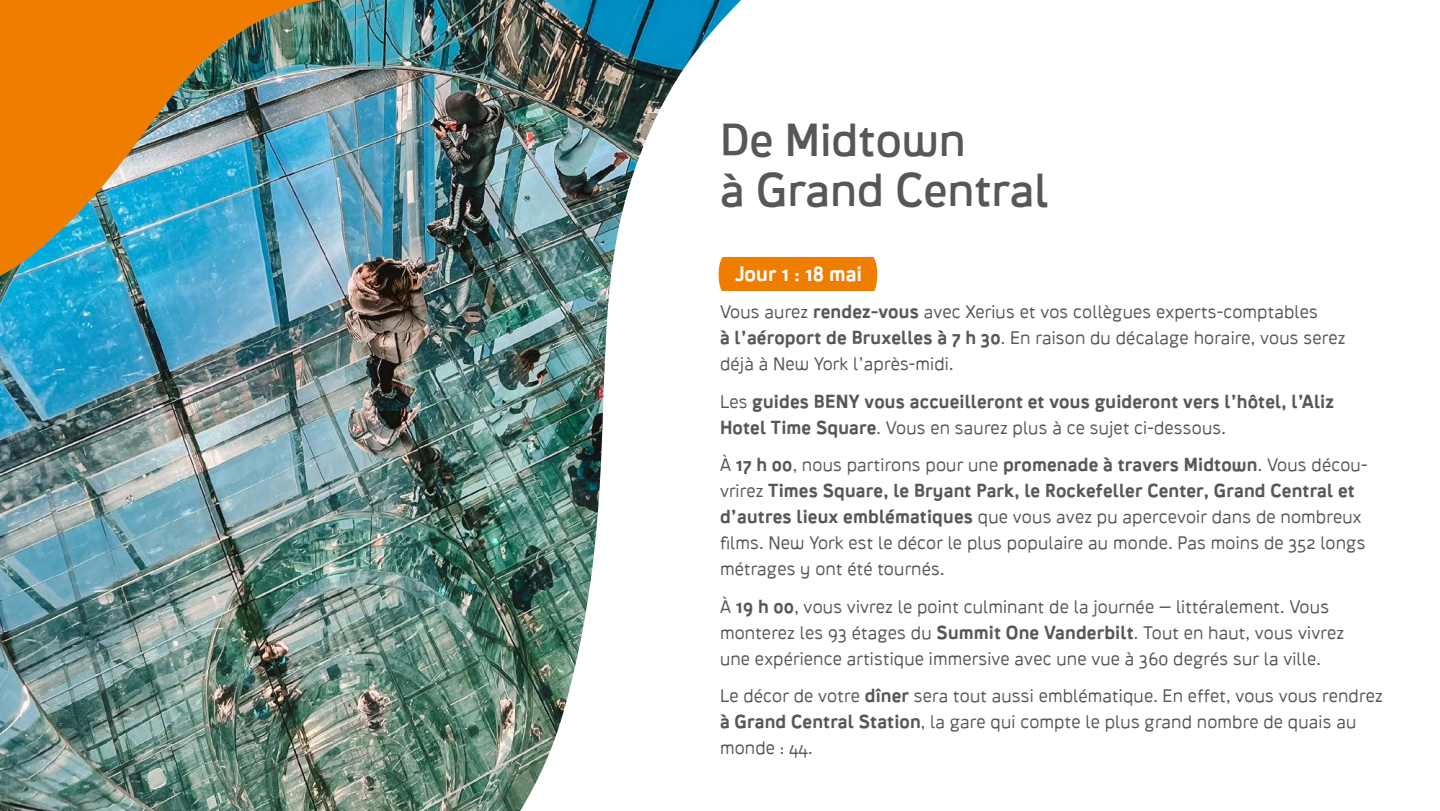
<style>
.page{position:relative;width:1440px;height:811px;background:#fff}
.page>*{position:absolute;margin:0;border:0;box-sizing:border-box;transform-origin:0 0}
.t1{font:46px/50px "Crank 8";color:#575756}
.t2{font:20px "Crank 8 Plus Two";color:#fff}
.t3{font:18px/26px "Crank 8 Minus Two";letter-spacing:.01em;color:#575756}
.t4{font:18px "Crank 8 Plus Two";letter-spacing:.01em;color:#575756}
.s1{font-family:"Crank 8 Plus Two"}
.s2{font-family:"Crank 8 Minus Two"}
</style>
<div class="page">
<div style="left:741px;top:257px;width:136px;height:34px;background:#ef7d00"></div>
<img style="left:0;top:0;width:741px;height:810px">
<img style="left:0;top:0;width:493px;height:310px">
<h1 class="t1" style="left:720px;top:114px;width:330px">De Midtown<br>à Grand Central</h1>
<p class="t2" style="left:735px;top:261px;width:129px">Jour 1 : 18 mai</p>
<p class="t3" style="left:720px;top:299px;width:627px">Vous aurez <span class="s1">rendez-vous</span> avec Xerius et vos collègues experts-comptables<br><span class="s1">à l’aéroport de Bruxelles à 7 h 30</span>. En raison du décalage horaire, vous serez déjà à New York l’après-midi.</p>
<p class="t4" style="left:720px;top:390px;width:616px"><span class="s2">Les</span> guides BENY vous accueilleront et vous guideront vers l’hôtel, l’Aliz</p>
<p class="t3" style="left:720px;top:408px;width:649px;line-height:37.4px"><span class="s1">Hotel Time Square</span>. Vous en saurez plus à ce sujet ci-dessous.<br>À <span class="s1">17 h 00</span>, nous partirons pour une <span class="s1">promenade à travers Midtown</span>. Vous décou-</p>
<p class="t4" style="left:720px;top:479px;width:636px"><span class="s2">vrirez</span> Times Square, le Bryant Park, le Rockefeller Center, Grand Central et</p>
<p class="t3" style="left:720px;top:503px;width:647px"><span class="s1">d’autres lieux emblématiques</span> que vous avez pu apercevoir dans de nombreux films. New York est le décor le plus populaire au monde. Pas moins de 352 longs métrages y ont été tournés.</p>
<p class="t3" style="left:720px;top:593px;width:626px">À <span class="s1">19 h 00</span>, vous vivrez le point culminant de la journée – littéralement. Vous monterez les 93 étages du <span class="s1">Summit One Vanderbilt</span>. Tout en haut, vous vivrez une expérience artistique immersive avec une vue à 360 degrés sur la ville.</p>
<p class="t3" style="left:720px;top:682px;width:664px">Le décor de votre <span class="s1">dîner</span> sera tout aussi emblématique. En effet, vous vous rendrez <span class="s1">à Grand Central Station</span>, la gare qui compte le plus grand nombre de quais au monde : 44.</p>
</div>
